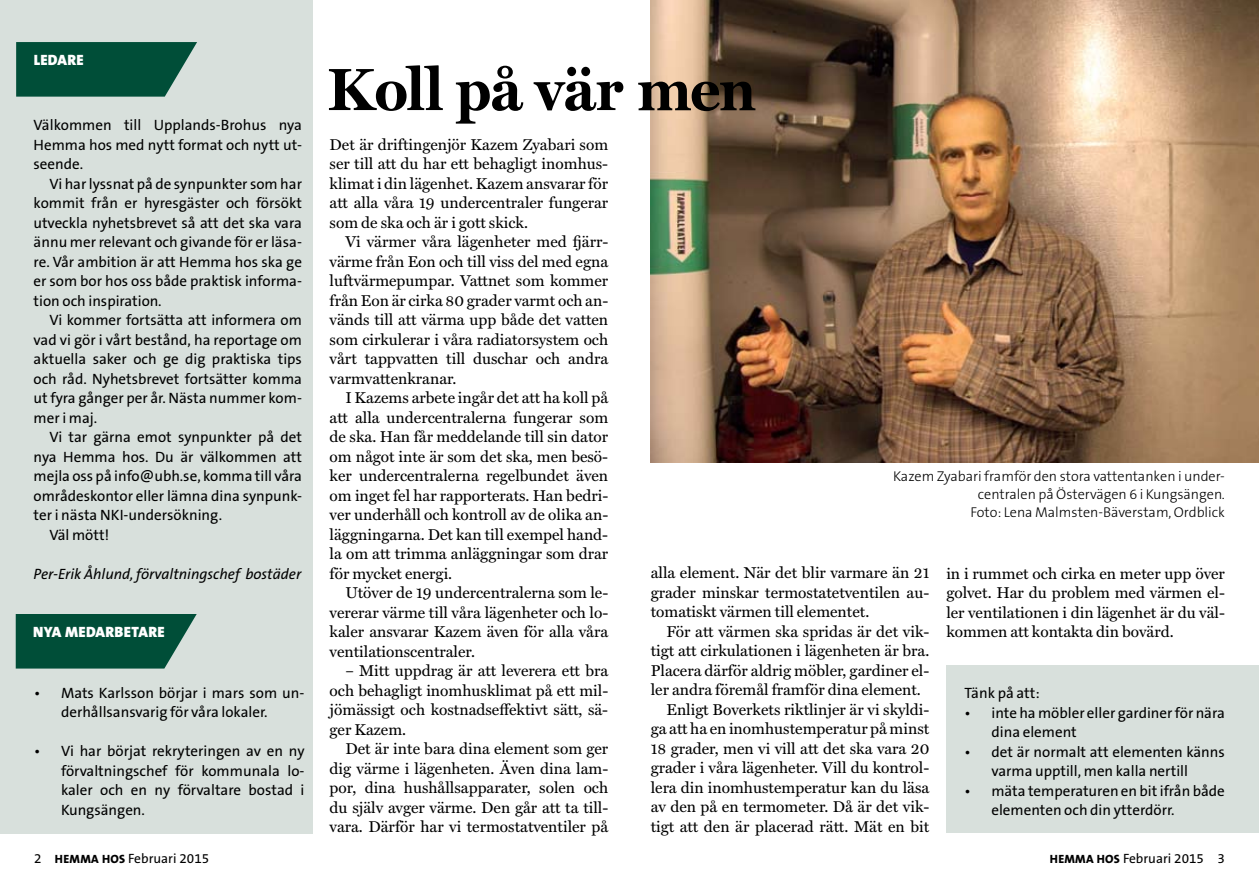
<style>
.page{position:relative;width:1259px;height:893px;background:#fff}
.page>*{position:absolute;margin:0;border:0;box-sizing:border-box;transform-origin:0 0}
.t1{font:700 60px "Miller Text";letter-spacing:-.025em;color:#000}
.t2{font:15.75px/19.5px "Miller Text";color:#000;text-align:justify}
.t3{font:15px/19.5px "The Sans B W5 Plain";color:#000;text-align:justify}
.t4{font:italic 15px "The Sans B W5 Plain";color:#000}
.t5{font:900 15px "The Sans B W9";letter-spacing:.02em;color:#fff}
.t6{font:300 14.25px/18px "The Sans B W3";color:#000;text-align:right}
.t7{font:13.5px "The Sans B W5 Plain";color:#000}
.s1{font-family:"The Sans B W8";font-weight:800;font-size:12px}
</style>
<div class="page">
<div style="left:0;top:0;width:313px;height:833px;background:#d8e0dc"></div>
<svg style="left:16px;top:42px;width:181px;height:55px;background:#145c47"></svg>
<img style="left:651px;top:0;width:608px;height:462px">
<div style="left:946px;top:665px;width:313px;height:168px;background:#d8e0dc"></div>
<svg style="left:16px;top:614px;width:181px;height:55px;background:#155c48"></svg>
<p class="t5" style="left:34px;top:51px;width:52px">LEDARE</p>
<h1 class="t1" style="left:327px;top:55px;width:431px">Koll på vär men</h1>
<p class="t2" style="left:330px;top:135px;width:280px">Det är driftingenjör Kazem Zyabari som ser till att du har ett behagligt inomhus&shy;klimat i din lägenhet. Kazem ansvarar för att alla våra 19 undercentraler fungerar som de ska och är i gott skick.</p>
<p class="t2" style="left:330px;top:232px;width:280px;text-indent:16px">Vi värmer våra lägenheter med fjärr&shy;värme från Eon och till viss del med egna luftvärmepumpar. Vattnet som kommer från Eon är cirka 80 grader varmt och an&shy;vänds till att värma upp både det vatten som cirkulerar i våra radiatorsystem och vårt tappvatten till duschar och andra varmvattenkranar.</p>
<p class="t2" style="left:330px;top:388px;width:280px;text-indent:16px">I Kazems arbete ingår det att ha koll på att alla undercentralerna fungerar som de ska. Han får meddelande till sin dator om något inte är som det ska, men besö&shy;ker undercentralerna regelbundet även om inget fel har rapporterats. Han bedri&shy;ver underhåll och kontroll av de olika an&shy;läggningarna. Det kan till exempel hand&shy;la om att trimma anläggningar som drar för mycket energi.</p>
<p class="t2" style="left:330px;top:583px;width:280px;text-indent:16px">Utöver de 19 undercentralerna som le&shy;vererar värme till våra lägenheter och lo&shy;kaler ansvarar Kazem även för alla våra ventilationscentraler.</p>
<p class="t2" style="left:330px;top:661px;width:280px;text-indent:16px">– Mitt uppdrag är att leverera ett bra och behagligt inomhusklimat på ett mil&shy;jömässigt och kostnadseffektivt sätt, sä&shy;ger Kazem.</p>
<p class="t2" style="left:330px;top:739px;width:280px;text-indent:16px">Det är inte bara dina element som ger dig värme i lägenheten. Även dina lam&shy;por, dina hushållsapparater, solen och du själv avger värme. Den går att ta till&shy;vara. Därför har vi termostatventiler på</p>
<p class="t3" style="left:34px;top:115px;width:270px">Välkommen till Upplands-Brohus nya Hemma hos med nytt format och nytt ut&shy;seende.</p>
<p class="t3" style="left:34px;top:174px;width:270px;text-indent:16px">Vi har lyssnat på de synpunkter som har kommit från er hyresgäster och försökt utveckla nyhetsbrevet så att det ska vara ännu mer relevant och givande för er läsa&shy;re. Vår ambition är att Hemma hos ska ge er som bor hos oss både praktisk informa&shy;tion och inspiration.</p>
<p class="t3" style="left:34px;top:310px;width:270px;text-indent:16px">Vi kommer fortsätta att informera om vad vi gör i vårt bestånd, ha reportage om aktuella saker och ge dig praktiska tips och råd. Nyhetsbrevet fortsätter komma ut fyra gånger per år. Nästa nummer kom&shy;mer i maj.</p>
<p class="t3" style="left:49px;top:427px;width:254px">Vi tar gärna emot synpunkter på det</p>
<p class="t3" style="left:34px;top:447px;width:270px">nya Hemma hos. Du är välkommen att</p>
<p class="t3" style="left:34px;top:466px;width:270px">mejla oss på info@ubh.se, komma till våra</p>
<p class="t3" style="left:34px;top:486px;width:270px">områdeskontor eller lämna dina synpunk-</p>
<p class="t3" style="left:34px;top:505px;width:190px">ter i nästa NKI-undersökning.</p>
<p class="t3" style="left:49px;top:525px;width:61px">Väl mött!</p>
<p class="t4" style="left:34px;top:564px;width:269px">Per-Erik Åhlund, förvaltningschef bostäder</p>
<p class="t6" style="left:893px;top:467px;width:333px">Kazem Zyabari framför den stora vattentanken i under&shy;centralen på Östervägen 6 i Kungsängen.<br>Foto: Lena Malmsten-Bäverstam, Ordblick</p>
<p class="t2" style="left:651px;top:564px;width:280px">alla element. När det blir varmare än 21 grader minskar termostatetventilen au&shy;tomatiskt värmen till elementet.</p>
<p class="t2" style="left:666px;top:622px;width:264px">För att värmen ska spridas är det vik-</p>
<p class="t2" style="left:651px;top:642px;width:280px">tigt att cirkulationen i lägenheten är bra.</p>
<p class="t2" style="left:651px;top:661px;width:280px">Placera därför aldrig möbler, gardiner el-</p>
<p class="t2" style="left:651px;top:681px;width:271px">ler andra föremål framför dina element.</p>
<p class="t2" style="left:666px;top:700px;width:264px">Enligt Boverkets riktlinjer är vi skyldi-</p>
<p class="t2" style="left:651px;top:720px;width:280px">ga att ha en inomhustemperatur på minst</p>
<p class="t2" style="left:651px;top:739px;width:280px">18 grader, men vi vill att det ska vara 20</p>
<p class="t2" style="left:651px;top:759px;width:280px">grader i våra lägenheter. Vill du kontrol-</p>
<p class="t2" style="left:651px;top:778px;width:280px">lera din inomhustemperatur kan du läsa</p>
<p class="t2" style="left:651px;top:798px;width:280px">av den på en termometer. Då är det vik-</p>
<p class="t2" style="left:651px;top:817px;width:280px">tigt att den är placerad rätt. Mät en bit</p>
<p class="t2" style="left:946px;top:564px;width:280px">in i rummet och cirka en meter upp över golvet. Har du problem med värmen el&shy;ler ventilationen i din lägenhet är du väl-</p>
<p class="t5" style="left:33px;top:622px;width:133px">NYA MEDARBETARE</p>
<p class="t2" style="left:946px;top:622px;width:229px">kommen att kontakta din bovärd.</p>
<p class="t3" style="left:964px;top:683px;width:77px">Tänk på att:</p>
<p class="t3" style="left:991px;top:703px;width:235px;text-indent:-27px">• inte ha möbler eller gardiner för nära dina element</p>
<p class="t3" style="left:991px;top:742px;width:235px;text-indent:-27px">• det är normalt att elementen känns varma upptill, men kalla nertill</p>
<p class="t3" style="left:991px;top:781px;width:235px;text-indent:-27px">• mäta temperaturen en bit ifrån både elementen och din ytterdörr.</p>
<p class="t3" style="left:61px;top:683px;width:245px;text-indent:-27px">• Mats Karlsson börjar i mars som un&shy;derhållsansvarig för våra lokaler.</p>
<p class="t3" style="left:61px;top:742px;width:245px;text-indent:-27px">• Vi har börjat rekryteringen av en ny förvaltningschef för kommunala lo&shy;kaler och en ny förvaltare bostad i Kungsängen.</p>
<p class="t7" style="left:34px;top:850px;width:177px">2 <span class="s1">HEMMA HOS</span> Februari 2015</p>
<p class="t7" style="left:1049px;top:850px;width:177px"><span class="s1">HEMMA HOS</span> Februari 2015 3</p>
</div>
